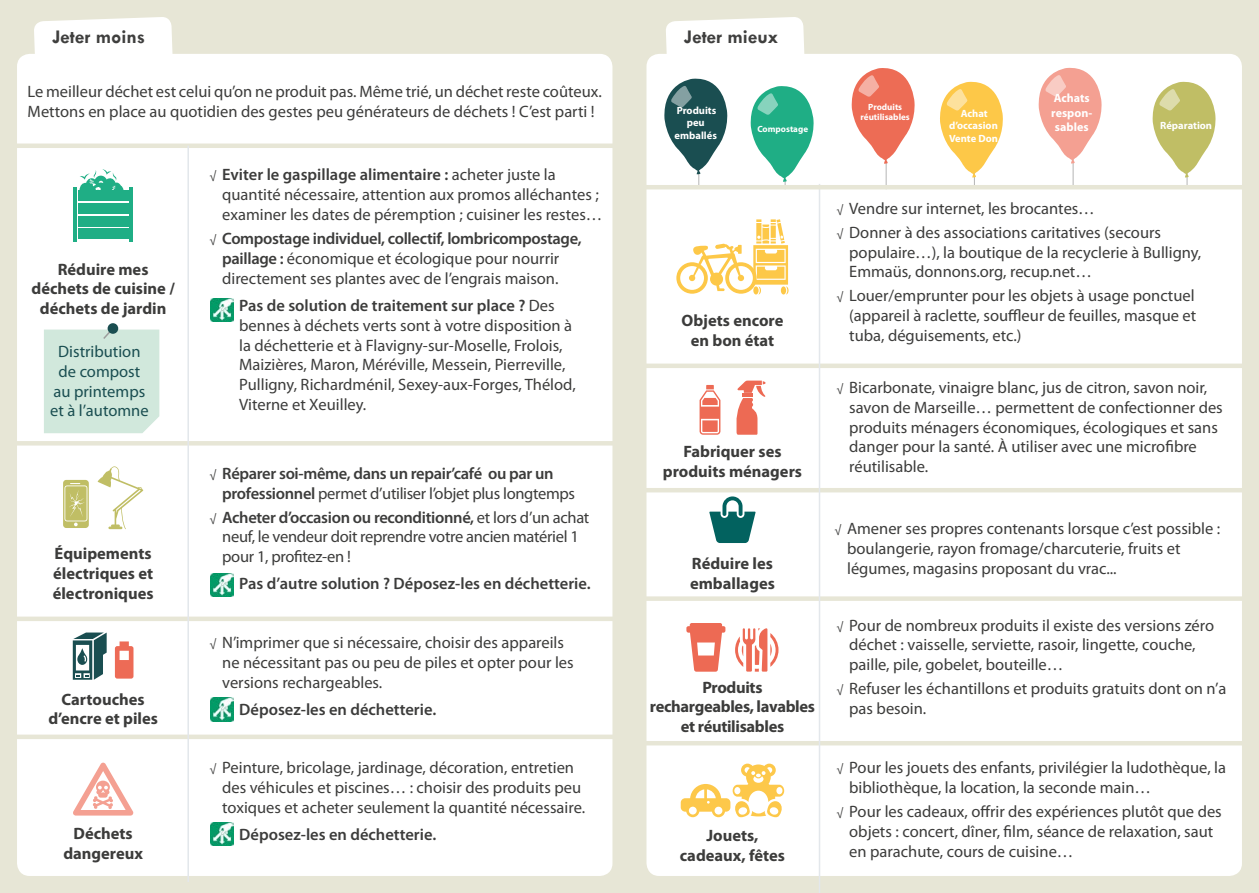
<style>
.page{position:relative;width:1259px;height:893px;background:#e7e6d6}
.page>*{position:absolute;margin:0;border:0;box-sizing:border-box;transform-origin:0 0}
.t1{font:700 19.5px "Tw Cen";color:#3f3f3e}
.t2{font:16.5px/19.8px "Myriad Pro";color:#3c3c3b}
.t3{font:700 16.5px/19.8px "Myriad Pro";color:#3c3c3b;text-align:center}
.t4{font:16.5px/19.8px "Myriad Pro";letter-spacing:-.02em;color:#3c3c3b}
.t5{font:600 16.5px "Myriad Pro";color:#3c3c3b}
.t6{font:600 16.5px/19.8px "Myriad Pro";letter-spacing:-.02em;color:#3c3c3b}
.t7{font:700 16.5px/19.8px "Myriad Pro";letter-spacing:-.02em;color:#3c3c3b;text-align:center}
.t8{font:16.5px/19.8px "Myriad Pro";color:#1a4e51;text-align:center}
.t9{font:700 12px/14.4px "Myriad Pro";color:#fff}
.t10{font:700 10.5px/12.6px "Myriad Pro";color:#fff;text-align:center}
.t11{font:700 9px/10.8px "Myriad Pro";color:#fff;text-align:center}
.s1{font-size:12px}
.s2{font-weight:600}
.s3{font-weight:400;font-size:12px}
.s4{font-weight:400}
</style>
<div class="page">
<div style="left:17px;top:54px;width:595px;height:822px;background:#fff;border-radius:13px"></div>
<div style="left:646px;top:54px;width:596px;height:822px;background:#fff;border-radius:13px"></div>
<svg style="left:34px;top:17px;width:139px;height:37px;background:#fdfdfc"></svg>
<div style="left:4px;top:441px;width:618px;height:5px;background:#e7e6d6"></div>
<hr style="left:4px;top:144px;width:618px;height:4px;background:#e7e6d6">
<hr style="left:636px;top:364px;width:617px;height:4px;background:#e7e6d6">
<hr style="left:636px;top:488px;width:617px;height:4px;background:#e7e6d6">
<hr style="left:636px;top:741px;width:617px;height:4px;background:#e7e6d6">
<div style="left:636px;top:596px;width:617px;height:5px;background:#e7e6d6"></div>
<hr style="left:4px;top:617px;width:618px;height:4px;background:#e7e6d6">
<hr style="left:4px;top:735px;width:618px;height:4px;background:#e7e6d6">
<hr style="left:187px;top:146px;width:2px;height:736px;background:#e3e7eb">
<hr style="left:819px;top:184px;width:1px;height:709px;background:#e3e7eb">
<hr style="left:784px;top:151px;width:1px;height:38px;background:#000">
<hr style="left:885px;top:133px;width:1px;height:56px;background:#000">
<hr style="left:974px;top:147px;width:1px;height:39px;background:#000">
<hr style="left:1072px;top:124px;width:1px;height:63px;background:#000">
<hr style="left:1186px;top:123px;width:1px;height:63px;background:#000">
<svg style="left:851px;top:68px;width:64px;height:96px"></svg>
<svg style="left:940px;top:81px;width:63px;height:96px"></svg>
<svg style="left:1038px;top:67px;width:64px;height:96px"></svg>
<svg style="left:1152px;top:81px;width:64px;height:96px"></svg>
<hr style="left:698px;top:144px;width:1px;height:42px;background:#000">
<hr style="left:636px;top:185px;width:617px;height:4px;background:#e7e6d6">
<hr style="left:74px;top:188px;width:3px;height:54px;background:#1fae85">
<hr style="left:129px;top:188px;width:4px;height:54px;background:#1fae85">
<svg style="left:79px;top:169px;width:45px;height:22px"></svg>
<div style="left:78px;top:228px;width:50px;height:11px;background:#1fae85"></div>
<div style="left:78px;top:216px;width:50px;height:10px;background:#1fae85"></div>
<div style="left:78px;top:203px;width:50px;height:11px;background:#1fae85"></div>
<div style="left:78px;top:191px;width:50px;height:10px;background:#1fae85"></div>
<svg style="left:98px;top:466px;width:45px;height:63px"></svg>
<svg style="left:63px;top:480px;width:26px;height:48px"></svg>
<svg style="left:73px;top:632px;width:34px;height:48px"></svg>
<svg style="left:115px;top:641px;width:18px;height:38px"></svg>
<svg style="left:73px;top:763px;width:60px;height:53px"></svg>
<svg style="left:676px;top:219px;width:112px;height:75px"></svg>
<svg style="left:699px;top:385px;width:21px;height:50px"></svg>
<svg style="left:736px;top:381px;width:29px;height:54px"></svg>
<svg style="left:709px;top:496px;width:46px;height:47px"></svg>
<svg style="left:686px;top:623px;width:39px;height:49px"></svg>
<svg style="left:735px;top:628px;width:43px;height:44px"></svg>
<svg style="left:681px;top:764px;width:103px;height:53px"></svg>
<img style="left:210px;top:298px;width:24px;height:24px">
<img style="left:210px;top:573px;width:24px;height:23px">
<img style="left:210px;top:698px;width:24px;height:23px">
<img style="left:210px;top:822px;width:24px;height:24px">
<div style="left:44px;top:327px;width:115px;height:106px;background:#d1e8dc"></div>
<div style="left:108px;top:323px;width:10px;height:11px;background:#1a4e51;border-radius:50%"></div>
<svg style="left:664px;top:17px;width:150px;height:165px"></svg>
<p class="t1" style="left:52px;top:25px;width:95px">Jeter moins</p>
<p class="t1" style="left:684px;top:25px;width:96px">Jeter mieux</p>
<p class="t2" style="left:28px;top:82px;width:576px">Le meilleur déchet est celui qu’on ne produit pas. Même trié, un déchet reste coûteux.<br>Mettons en place au quotidien des gestes peu générateurs de déchets ! C’est parti !</p>
<p class="t3" style="left:32px;top:259px;width:145px">Réduire mes déchets de cuisine / déchets de jardin</p>
<p class="t8" style="left:50px;top:341px;width:100px">Distribution de compost au printemps et à l’automne</p>
<p class="t3" style="left:53px;top:543px;width:102px;text-align:justify">Équipements électriques et électroniques</p>
<p class="t3" style="left:48px;top:689px;width:111px">Cartouches d’encre et piles</p>
<p class="t2" style="left:222px;top:165px;width:381px;text-indent:-13px"><span class="s1">√</span> <span class="s2">Eviter le gaspillage alimentaire :</span> acheter juste la quantité nécessaire, attention aux promos alléchantes ; examiner les dates de péremption ; cuisiner les restes…</p>
<p class="t2" style="left:222px;top:228px;width:361px;text-indent:-13px"><span class="s1">√</span> <span class="s2">Compostage individuel, collectif, lombricompostage, paillage :</span> économique et écologique pour nourrir directement ses plantes avec de l’engrais maison.</p>
<p class="t2" style="left:239px;top:295px;width:338px"><span class="s2">Pas de solution de traitement sur place ?</span> Des bennes à déchets verts sont à votre disposition à la déchetterie et à Flavigny-sur-Moselle, Frolois, Maizières, Maron, Méréville, Messein, Pierreville, Pulligny, Richardménil, Sexey-aux-Forges, Thélod, Viterne et Xeuilley.</p>
<p class="t6" style="left:222px;top:463px;width:354px;text-indent:-13px"><span class="s3">√</span> Réparer soi-même, dans un repair’café ou par un professionnel <span class="s4">permet d’utiliser l’objet plus longtemps</span></p>
<p class="t4" style="left:222px;top:507px;width:369px;text-indent:-13px"><span class="s1">√</span> <span class="s2">Acheter d’occasion ou reconditionné,</span> et lors d’un achat neuf, le vendeur doit reprendre votre ancien matériel 1 pour 1, profitez-en !</p>
<p class="t5" style="left:239px;top:573px;width:353px">Pas d’autre solution ? Déposez-les en déchetterie.</p>
<p class="t2" style="left:222px;top:632px;width:353px;text-indent:-13px"><span class="s1">√</span> N’imprimer que si nécessaire, choisir des appareils ne nécessitant pas ou peu de piles et opter pour les versions rechargeables.</p>
<p class="t5" style="left:239px;top:699px;width:198px">Déposez-les en déchetterie.</p>
<p class="t2" style="left:222px;top:758px;width:364px;text-indent:-13px"><span class="s1">√</span> Peinture, bricolage, jardinage, décoration, entretien des véhicules et piscines… : choisir des produits peu toxiques et acheter seulement la quantité nécessaire.</p>
<p class="t3" style="left:74px;top:823px;width:61px">Déchets</p>
<p class="t5" style="left:239px;top:824px;width:198px">Déposez-les en déchetterie.</p>
<p class="t3" style="left:63px;top:843px;width:81px">dangereux</p>
<p class="t10" style="left:674px;top:103px;width:44px">Produits peu emballés</p>
<p class="t9" style="left:1051px;top:90px;width:43px">Achats respon-</p>
<p class="t11" style="left:860px;top:101px;width:51px">Produits réutilisables</p>
<p class="t10" style="left:949px;top:107px;width:50px">Achat d’occasion<br>Vente Don</p>
<p class="t11" style="left:757px;top:123px;width:52px">Compostage</p>
<p class="t9" style="left:1055px;top:119px;width:35px">sables</p>
<p class="t10" style="left:1160px;top:119px;width:53px">Réparation</p>
<p class="t3" style="left:681px;top:310px;width:103px">Objets encore en bon état</p>
<p class="t3" style="left:663px;top:441px;width:141px">Fabriquer ses produits ménagers</p>
<p class="t3" style="left:690px;top:553px;width:86px;text-align:left">Réduire les emballages</p>
<p class="t7" style="left:650px;top:676px;width:167px">Produits rechargeables, lavables et réutilisables</p>
<p class="t3" style="left:680px;top:825px;width:107px">Jouets, cadeaux, fêtes</p>
<p class="t2" style="left:836px;top:196px;width:326px;line-height:24px"><span class="s1">√</span> Vendre sur internet, les brocantes…<br><span class="s1">√</span> Donner à des associations caritatives (secours</p>
<p class="t2" style="left:849px;top:242px;width:353px">populaire…), la boutique de la recyclerie à Bulligny,<br>Emmaüs, donnons.org, recup.net…</p>
<p class="t2" style="left:849px;top:286px;width:348px;text-align:justify;text-indent:-13px"><span class="s1">√</span> Louer/emprunter pour les objets à usage ponctuel (appareil à raclette, souffleur de feuilles, masque et tuba, déguisements, etc.)</p>
<p class="t2" style="left:849px;top:377px;width:375px;text-indent:-13px"><span class="s1">√</span> Bicarbonate, vinaigre blanc, jus de citron, savon noir, savon de Marseille… permettent de confectionner des produits ménagers économiques, écologiques et sans danger pour la santé. À utiliser avec une microfibre réutilisable.</p>
<p class="t2" style="left:847px;top:519px;width:375px;text-indent:-13px"><span class="s1">√</span> Amener ses propres contenants lorsque c’est possible : boulangerie, rayon fromage/charcuterie, fruits et légumes, magasins proposant du vrac...</p>
<p class="t2" style="left:849px;top:615px;width:366px;text-indent:-13px"><span class="s1">√</span> Pour de nombreux produits il existe des versions zéro déchet : vaisselle, serviette, rasoir, lingette, couche, paille, pile, gobelet, bouteille…</p>
<p class="t2" style="left:849px;top:678px;width:378px;text-indent:-13px"><span class="s1">√</span> Refuser les échantillons et produits gratuits dont on n’a pas besoin.</p>
<p class="t2" style="left:849px;top:758px;width:378px;text-indent:-13px"><span class="s1">√</span> Pour les jouets des enfants, privilégier la ludothèque, la bibliothèque, la location, la seconde main…</p>
<p class="t2" style="left:849px;top:801px;width:374px;text-indent:-13px"><span class="s1">√</span> Pour les cadeaux, offrir des expériences plutôt que des objets : concert, dîner, film, séance de relaxation, saut en parachute, cours de cuisine…</p>
</div>
